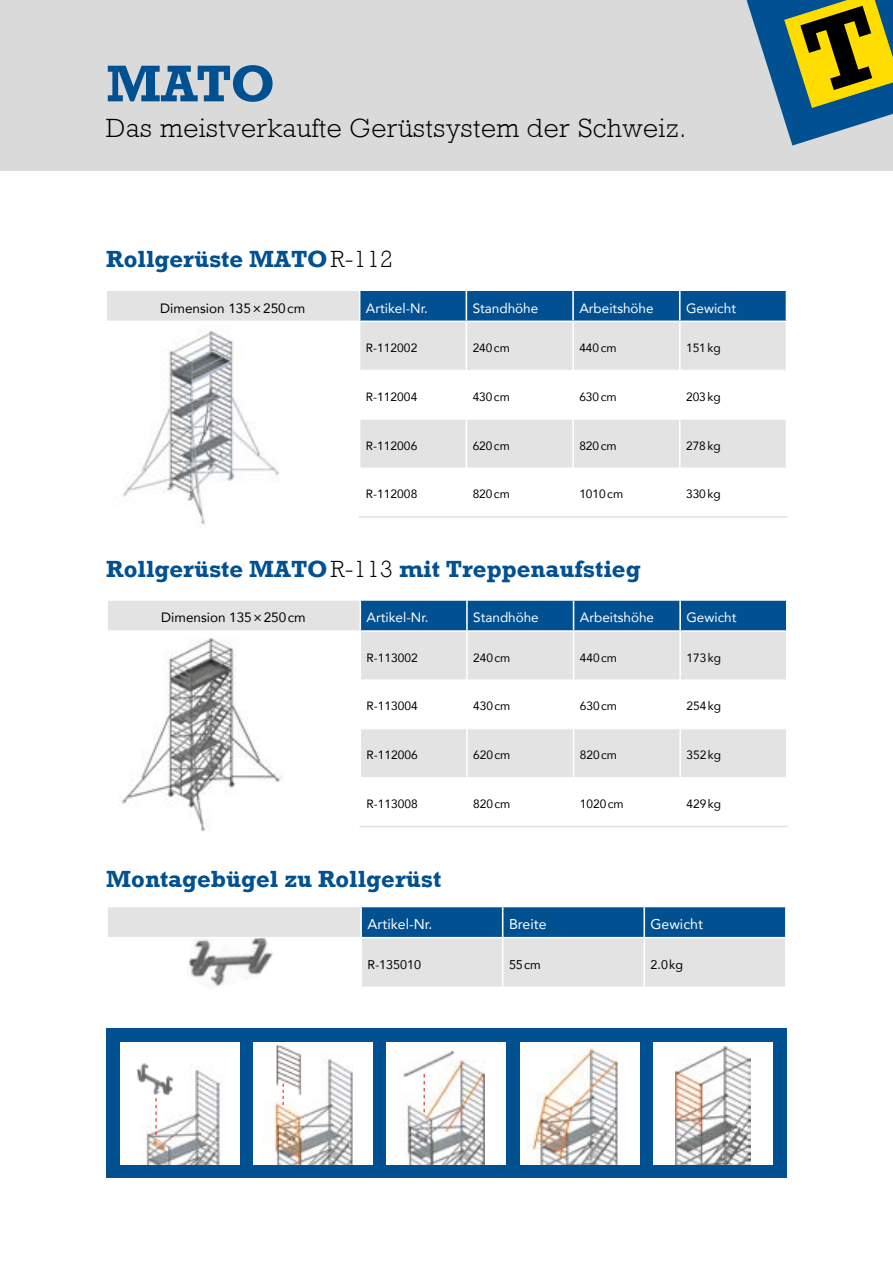
<style>
.page{position:relative;width:893px;height:1263px;background:#fff}
.page>*{position:absolute;margin:0;border:0;box-sizing:border-box;transform-origin:0 0}
.t1{font:700 52.5px "Rockwell Std";color:#005092}
.t2{font:300 27px "M Rockwell";letter-spacing:.02em;color:#000}
.t3{font:700 24px "M Rockwell";color:#005092}
.t4{font:14.1px "Avenir";color:#fff}
.t5{font:13.5px "Avenir";color:#fff}
.t6{font:13.5px "Avenir";color:#000}
.t7{font:12.6px "Avenir";color:#000}
.t8{font:12px "Avenir";color:#000}
.s1{font-weight:300;color:#000}
</style>
<div class="page">
<div style="left:0;top:0;width:893px;height:170px;background:#dadada"></div>
<svg style="left:747px;top:0;width:146px;height:146px"></svg>
<img style="left:122px;top:468px;width:157px;height:59px">
<img style="left:118px;top:778px;width:164px;height:54px">
<svg style="left:108px;top:601px;width:678px;height:177px;fill:#e3e3e3"></svg>
<hr style="left:361px;top:680px;width:105px;height:1px;background:#fff">
<hr style="left:468px;top:680px;width:105px;height:1px;background:#fff">
<hr style="left:574px;top:680px;width:105px;height:1px;background:#fff">
<hr style="left:681px;top:680px;width:105px;height:1px;background:#fff">
<hr style="left:361px;top:728px;width:105px;height:1px;background:#fff">
<hr style="left:468px;top:728px;width:105px;height:1px;background:#fff">
<hr style="left:574px;top:728px;width:105px;height:1px;background:#fff">
<hr style="left:681px;top:728px;width:105px;height:1px;background:#fff">
<hr style="left:361px;top:777px;width:105px;height:1px;background:#fff">
<hr style="left:468px;top:777px;width:105px;height:1px;background:#fff">
<hr style="left:574px;top:777px;width:105px;height:1px;background:#fff">
<hr style="left:681px;top:777px;width:105px;height:1px;background:#fff">
<hr style="left:106px;top:630px;width:254px;height:2px;background:#fff">
<hr style="left:360px;top:630px;width:107px;height:2px;background:#fff">
<hr style="left:467px;top:630px;width:107px;height:2px;background:#fff">
<hr style="left:574px;top:630px;width:106px;height:2px;background:#fff">
<hr style="left:680px;top:630px;width:108px;height:2px;background:#fff">
<hr style="left:360px;top:632px;width:1px;height:48px;background:#fff">
<hr style="left:360px;top:680px;width:1px;height:49px;background:#fff">
<hr style="left:360px;top:729px;width:1px;height:49px;background:#fff">
<hr style="left:466px;top:632px;width:2px;height:48px;background:#fff">
<hr style="left:466px;top:680px;width:2px;height:49px;background:#fff">
<hr style="left:466px;top:729px;width:2px;height:49px;background:#fff">
<svg style="left:360px;top:600px;width:427px;height:31px;background:#0e5a98"></svg>
<hr style="left:679px;top:601px;width:2px;height:29px;background:#fff">
<hr style="left:786px;top:601px;width:2px;height:29px;background:#fff">
<hr style="left:573px;top:632px;width:1px;height:48px;background:#fff">
<hr style="left:679px;top:632px;width:2px;height:48px;background:#fff">
<hr style="left:573px;top:680px;width:1px;height:49px;background:#fff">
<hr style="left:679px;top:680px;width:2px;height:49px;background:#fff">
<hr style="left:573px;top:729px;width:1px;height:49px;background:#fff">
<hr style="left:679px;top:729px;width:2px;height:49px;background:#fff">
<hr style="left:360px;top:826px;width:107px;height:1px;background:#e3e3e3">
<hr style="left:467px;top:826px;width:107px;height:1px;background:#e3e3e3">
<hr style="left:574px;top:826px;width:106px;height:1px;background:#e3e3e3">
<hr style="left:680px;top:826px;width:108px;height:1px;background:#e3e3e3">
<svg style="left:107px;top:291px;width:679px;height:177px;fill:#e3e3e3"></svg>
<div style="left:360px;top:291px;width:426px;height:30px;background:#005092"></div>
<hr style="left:360px;top:370px;width:106px;height:1px;background:#fff">
<hr style="left:467px;top:370px;width:105px;height:1px;background:#fff">
<hr style="left:574px;top:370px;width:105px;height:1px;background:#fff">
<hr style="left:681px;top:370px;width:105px;height:1px;background:#fff">
<hr style="left:360px;top:419px;width:106px;height:1px;background:#fff">
<hr style="left:467px;top:419px;width:105px;height:1px;background:#fff">
<hr style="left:574px;top:419px;width:105px;height:1px;background:#fff">
<hr style="left:681px;top:419px;width:105px;height:1px;background:#fff">
<hr style="left:105px;top:321px;width:255px;height:1px;background:#fff">
<hr style="left:360px;top:321px;width:106px;height:1px;background:#fff">
<hr style="left:466px;top:321px;width:107px;height:1px;background:#fff">
<hr style="left:573px;top:321px;width:107px;height:1px;background:#fff">
<hr style="left:680px;top:321px;width:107px;height:1px;background:#fff">
<hr style="left:359px;top:291px;width:1px;height:30px;background:#fff">
<hr style="left:359px;top:322px;width:1px;height:48px;background:#fff">
<hr style="left:359px;top:370px;width:1px;height:49px;background:#fff">
<hr style="left:359px;top:419px;width:1px;height:49px;background:#fff">
<hr style="left:466px;top:291px;width:1px;height:30px;background:#fff">
<hr style="left:466px;top:322px;width:1px;height:48px;background:#fff">
<hr style="left:466px;top:370px;width:1px;height:49px;background:#fff">
<hr style="left:466px;top:419px;width:1px;height:49px;background:#fff">
<hr style="left:572px;top:291px;width:2px;height:30px;background:#fff">
<hr style="left:679px;top:291px;width:2px;height:30px;background:#fff">
<hr style="left:572px;top:322px;width:2px;height:48px;background:#fff">
<hr style="left:679px;top:322px;width:2px;height:48px;background:#fff">
<hr style="left:572px;top:370px;width:2px;height:49px;background:#fff">
<hr style="left:679px;top:370px;width:2px;height:49px;background:#fff">
<hr style="left:572px;top:419px;width:2px;height:49px;background:#fff">
<hr style="left:679px;top:419px;width:2px;height:49px;background:#fff">
<hr style="left:359px;top:516px;width:107px;height:2px;background:#e3e3e3">
<hr style="left:466px;top:516px;width:107px;height:2px;background:#e3e3e3">
<hr style="left:573px;top:516px;width:107px;height:2px;background:#e3e3e3">
<hr style="left:680px;top:516px;width:107px;height:2px;background:#e3e3e3">
<svg style="left:108px;top:907px;width:677px;height:80px;fill:#e3e3e3"></svg>
<div style="left:362px;top:907px;width:423px;height:30px;background:#005092"></div>
<hr style="left:106px;top:937px;width:255px;height:1px;background:#fff">
<hr style="left:361px;top:937px;width:142px;height:1px;background:#fff">
<hr style="left:503px;top:937px;width:141px;height:1px;background:#fff">
<hr style="left:644px;top:937px;width:143px;height:1px;background:#fff">
<hr style="left:360px;top:907px;width:2px;height:30px;background:#fff">
<hr style="left:360px;top:938px;width:2px;height:49px;background:#fff">
<hr style="left:502px;top:907px;width:1px;height:30px;background:#fff">
<hr style="left:502px;top:938px;width:1px;height:49px;background:#fff">
<hr style="left:643px;top:907px;width:2px;height:30px;background:#fff">
<hr style="left:643px;top:938px;width:2px;height:49px;background:#fff">
<img style="left:186px;top:938px;width:89px;height:49px">
<div style="left:106px;top:1028px;width:681px;height:150px;background:#005092"></div>
<div style="left:120px;top:1042px;width:119px;height:122px;background:#fff"></div>
<img style="left:143px;top:1064px;width:79px;height:100px">
<img style="left:136px;top:1063px;width:51px;height:34px">
<svg style="left:156px;top:1098px;width:1px;height:37px"></svg>
<div style="left:254px;top:1042px;width:119px;height:122px;background:#fff"></div>
<img style="left:273px;top:1055px;width:80px;height:109px">
<img style="left:273px;top:1045px;width:28px;height:56px">
<svg style="left:283px;top:1084px;width:1px;height:21px"></svg>
<div style="left:387px;top:1042px;width:119px;height:122px;background:#fff"></div>
<img style="left:404px;top:1060px;width:80px;height:104px">
<img style="left:403px;top:1050px;width:52px;height:32px">
<svg style="left:424px;top:1074px;width:1px;height:38px"></svg>
<div style="left:520px;top:1042px;width:119px;height:122px;background:#fff"></div>
<img style="left:526px;top:1045px;width:92px;height:119px">
<div style="left:654px;top:1042px;width:119px;height:122px;background:#fff"></div>
<img style="left:675px;top:1047px;width:75px;height:117px">
<h1 class="t1" style="left:106px;top:53px;width:170px">MATO</h1>
<h2 class="t2" style="left:106px;top:114px;width:581px">Das meistverkaufte Gerüstsystem der Schweiz.</h2>
<h3 class="t3" style="left:106px;top:245px;width:288px">Rollgerüste MATO<span class="s1">R-112</span></h3>
<p class="t6" style="left:160px;top:297px;width:146px">Dimension 135×250cm</p>
<p class="t5" style="left:366px;top:297px;width:64px">Artikel-Nr.</p>
<p class="t5" style="left:473px;top:297px;width:67px">Standhöhe</p>
<p class="t5" style="left:579px;top:297px;width:76px">Arbeitshöhe</p>
<p class="t5" style="left:686px;top:297px;width:52px">Gewicht</p>
<p class="t8" style="left:366px;top:338px;width:53px">R-112002</p>
<p class="t8" style="left:473px;top:338px;width:39px">240cm</p>
<p class="t8" style="left:579px;top:338px;width:39px">440cm</p>
<p class="t8" style="left:686px;top:338px;width:36px">151kg</p>
<p class="t8" style="left:366px;top:387px;width:53px">R-112004</p>
<p class="t8" style="left:473px;top:387px;width:39px">430cm</p>
<p class="t8" style="left:579px;top:387px;width:39px">630cm</p>
<p class="t8" style="left:686px;top:387px;width:36px">203kg</p>
<p class="t8" style="left:366px;top:436px;width:53px">R-112006</p>
<p class="t8" style="left:473px;top:436px;width:39px">620cm</p>
<p class="t8" style="left:579px;top:436px;width:39px">820cm</p>
<p class="t8" style="left:686px;top:436px;width:36px">278kg</p>
<p class="t8" style="left:366px;top:484px;width:53px">R-112008</p>
<p class="t8" style="left:473px;top:484px;width:39px">820cm</p>
<p class="t8" style="left:579px;top:484px;width:45px">1010cm</p>
<p class="t8" style="left:686px;top:484px;width:36px">330kg</p>
<h3 class="t3" style="left:106px;top:555px;width:536px">Rollgerüste MATO<span class="s1">R-113</span> mit Treppenaufstieg</h3>
<p class="t6" style="left:161px;top:607px;width:146px">Dimension 135×250cm</p>
<p class="t5" style="left:367px;top:607px;width:64px">Artikel-Nr.</p>
<p class="t5" style="left:473px;top:607px;width:67px">Standhöhe</p>
<p class="t5" style="left:580px;top:607px;width:76px">Arbeitshöhe</p>
<p class="t5" style="left:686px;top:607px;width:52px">Gewicht</p>
<p class="t8" style="left:367px;top:648px;width:53px">R-113002</p>
<p class="t8" style="left:473px;top:648px;width:39px">240cm</p>
<p class="t8" style="left:580px;top:648px;width:39px">440cm</p>
<p class="t8" style="left:686px;top:648px;width:36px">173kg</p>
<p class="t8" style="left:367px;top:696px;width:53px">R-113004</p>
<p class="t8" style="left:473px;top:696px;width:39px">430cm</p>
<p class="t8" style="left:580px;top:696px;width:39px">630cm</p>
<p class="t8" style="left:686px;top:696px;width:36px">254kg</p>
<p class="t8" style="left:367px;top:745px;width:53px">R-112006</p>
<p class="t8" style="left:473px;top:745px;width:39px">620cm</p>
<p class="t8" style="left:580px;top:745px;width:39px">820cm</p>
<p class="t8" style="left:686px;top:745px;width:36px">352kg</p>
<p class="t8" style="left:367px;top:794px;width:53px">R-113008</p>
<p class="t8" style="left:473px;top:794px;width:39px">820cm</p>
<p class="t8" style="left:580px;top:794px;width:45px">1020cm</p>
<p class="t8" style="left:686px;top:794px;width:36px">429kg</p>
<h3 class="t3" style="left:106px;top:864px;width:336px">Montagebügel zu Rollgerüst</h3>
<p class="t4" style="left:367px;top:913px;width:66px">Artikel-Nr.</p>
<p class="t4" style="left:509px;top:913px;width:39px">Breite</p>
<p class="t4" style="left:651px;top:913px;width:54px">Gewicht</p>
<p class="t7" style="left:367px;top:954px;width:55px">R-135010</p>
<p class="t7" style="left:509px;top:954px;width:33px">55cm</p>
<p class="t7" style="left:651px;top:954px;width:34px">2.0kg</p>
</div>
